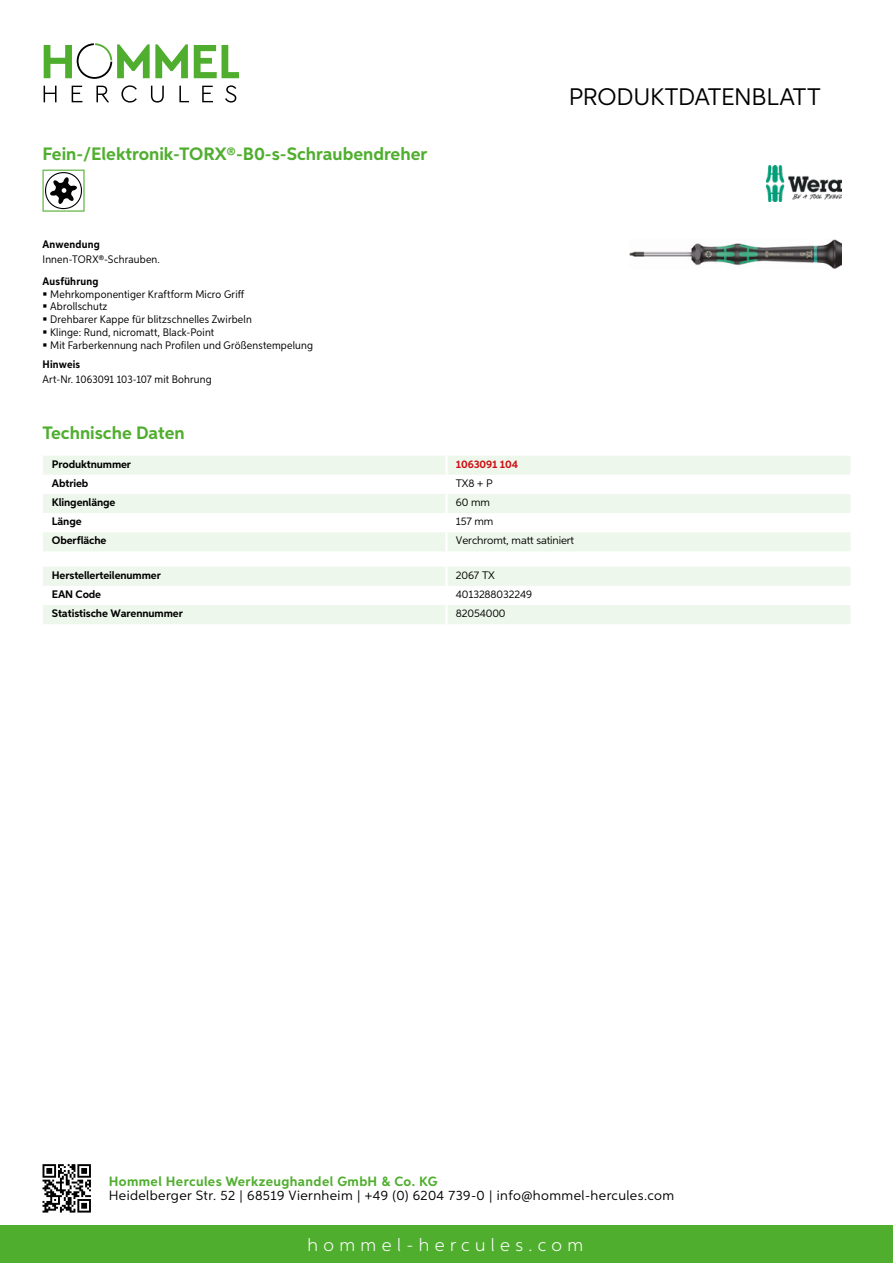
<style>
.page{position:relative;width:893px;height:1263px;background:#fff}
.page>*{position:absolute;margin:0;border:0;box-sizing:border-box;transform-origin:0 0}
.t1{font:24px "Aspira";letter-spacing:-.01em;color:#000}
.t2{font:700 18px "Aspira";color:#50ae2f}
.t3{font:300 18px "Aspira";letter-spacing:.3em;color:#fff}
.t4{font:13.5px "Aspira";letter-spacing:.03em;color:#000}
.t5{font:700 13.5px "Aspira";letter-spacing:.03em;color:#50ae2f}
.t6{font:10.95px/12.8px "Aspira Nar";letter-spacing:.015em;color:#000}
.t7{font:700 10.95px "Aspira";letter-spacing:-.01em;color:#000}
.t8{font:10.95px "Aspira";letter-spacing:-.01em;color:#000}
.t9{font:700 10.95px "Aspira Nar";letter-spacing:.02em;color:#000}
.t10{font:700 10.95px "Aspira";letter-spacing:-.01em;color:#cd1013}
</style>
<div class="page">
<div style="left:0;top:1226px;width:893px;height:37px;background:#50ae2f"></div>
<svg style="left:43px;top:1164px;width:48px;height:48px"></svg>
<svg style="left:194px;top:45px;width:45px;height:33px"></svg>
<svg style="left:44px;top:43px;width:144px;height:36px"></svg>
<svg style="left:44px;top:86px;width:13px;height:16px"></svg>
<svg style="left:72px;top:86px;width:10px;height:16px"></svg>
<svg style="left:96px;top:86px;width:13px;height:16px"></svg>
<svg style="left:121px;top:85px;width:16px;height:18px"></svg>
<svg style="left:151px;top:86px;width:13px;height:17px"></svg>
<svg style="left:179px;top:86px;width:10px;height:16px"></svg>
<svg style="left:202px;top:86px;width:11px;height:16px"></svg>
<svg style="left:225px;top:85px;width:11px;height:18px"></svg>
<div style="left:43px;top:456px;width:807px;height:95px;background:#eef7eb"></div>
<svg style="left:43px;top:475px;width:807px;height:57px"></svg>
<hr style="left:445px;top:456px;width:3px;height:19px;background:#fff">
<hr style="left:445px;top:475px;width:3px;height:19px;background:#fff">
<hr style="left:445px;top:494px;width:3px;height:19px;background:#fff">
<hr style="left:445px;top:513px;width:3px;height:19px;background:#fff">
<hr style="left:445px;top:532px;width:3px;height:19px;background:#fff">
<svg style="left:43px;top:567px;width:807px;height:57px"></svg>
<hr style="left:445px;top:605px;width:3px;height:19px;background:#fff">
<svg style="left:43px;top:170px;width:42px;height:42px"></svg>
<img style="left:629px;top:239px;width:213px;height:29px">
<img style="left:766px;top:166px;width:76px;height:36px">
<h2 class="t2" style="left:43px;top:142px;width:386px">Fein-/Elektronik-TORX®-B0-s-Schraubendreher</h2>
<p class="t9" style="left:43px;top:237px;width:59px">Anwendung</p>
<p class="t6" style="left:43px;top:252px;width:119px">Innen-TORX®-Schrauben.</p>
<p class="t9" style="left:43px;top:274px;width:58px">Ausführung</p>
<p class="t6" style="left:50px;top:287px;width:264px">Mehrkomponentiger Kraftform Micro Griff<br>Abrollschutz<br>Drehbarer Kappe für blitzschnelles Zwirbeln<br>Klinge: Rund, nicromatt, Black-Point<br>Mit Farberkennung nach Profilen und Größenstempelung</p>
<p class="t9" style="left:43px;top:357px;width:39px">Hinweis</p>
<p class="t6" style="left:43px;top:373px;width:171px">Art-Nr. 1063091 103-107 mit Bohrung</p>
<h1 class="t1" style="left:569px;top:82px;width:253px">Produktdatenblatt</h1>
<h2 class="t2" style="left:43px;top:421px;width:144px">Technische Daten</h2>
<p class="t7" style="left:52px;top:457px;width:81px">Produktnummer</p>
<p class="t10" style="left:456px;top:457px;width:64px">1063091 104</p>
<p class="t7" style="left:52px;top:476px;width:38px">Abtrieb</p>
<p class="t8" style="left:456px;top:476px;width:38px">TX8 + P</p>
<p class="t7" style="left:52px;top:495px;width:65px">Klingenlänge</p>
<p class="t8" style="left:456px;top:495px;width:36px">60 mm</p>
<p class="t7" style="left:52px;top:514px;width:31px">Länge</p>
<p class="t8" style="left:456px;top:515px;width:39px">157 mm</p>
<p class="t7" style="left:52px;top:534px;width:56px">Oberfläche</p>
<p class="t8" style="left:456px;top:534px;width:120px">Verchromt, matt satiniert</p>
<p class="t7" style="left:52px;top:568px;width:111px">Herstellerteilenummer</p>
<p class="t8" style="left:456px;top:568px;width:40px">2067 TX</p>
<p class="t7" style="left:52px;top:587px;width:51px">EAN Code</p>
<p class="t8" style="left:456px;top:587px;width:78px">4013288032249</p>
<p class="t7" style="left:52px;top:606px;width:132px">Statistische Warennummer</p>
<p class="t8" style="left:456px;top:606px;width:51px">82054000</p>
<p class="t5" style="left:109px;top:1172px;width:330px">Hommel Hercules Werkzeughandel GmbH &amp; Co. KG</p>
<p class="t4" style="left:109px;top:1187px;width:567px">Heidelberger Str. 52 | 68519 Viernheim | +49 (0) 6204 739-0 | info@hommel-hercules.com</p>
<h2 class="t3" style="left:307px;top:1234px;width:277px">hommel-hercules.com</h2>
</div>
